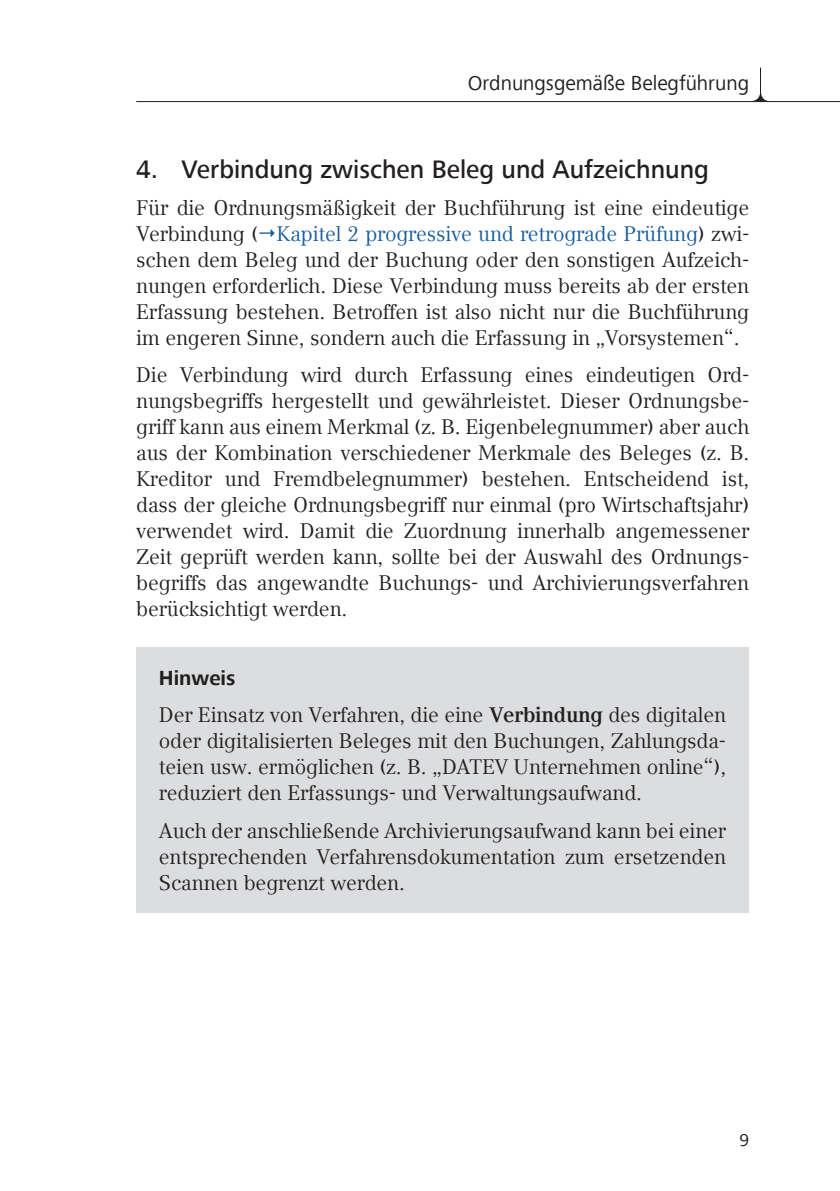
<style>
.page{position:relative;width:840px;height:1191px;background:#fff}
.page>*{position:absolute;margin:0;border:0;box-sizing:border-box;transform-origin:0 0}
.t1{font:500 26px "Frutiger Next Com";color:#231f20}
.t2{font:21px/26px "Compatil TDATEV";color:#231f20;text-align:justify}
.t3{font:21px "Frutiger Next Com";color:#231f20}
.t4{font:700 21px "Frutiger Next Com";color:#231f20}
.t5{font:18px "Frutiger Next Com";color:#231f20}
.s1{color:#175d9e}
.s2{font-weight:700}
</style>
<div class="page">
<hr style="left:136px;top:101px;width:703px;height:1px;background:#231f20">
<hr style="left:759px;top:68px;width:1px;height:34px;background:#231f20">
<svg style="left:751px;top:93px;width:17px;height:9px"></svg>
<div style="left:136px;top:647px;width:612px;height:265px;background:#dcdddf"></div>
<p class="t3" style="left:467px;top:71px;width:283px">Ordnungsgemäße Belegführung</p>
<p class="t1" style="left:136px;top:154px;width:574px">4. Verbindung zwischen Beleg und Aufzeichnung</p>
<p class="t2" style="left:136px;top:195px;width:614px">Für die Ordnungsmäßigkeit der Buchführung ist eine eindeutige Verbindung ( <span class="s1">Kapitel 2 progressive und retrograde Prüfung</span>) zwi&shy;schen dem Beleg und der Buchung oder den sonstigen Aufzeich&shy;nungen erforderlich. Diese Verbindung muss bereits ab der ersten Erfassung bestehen. Betroffen ist also nicht nur die Buchführung im engeren Sinne, sondern auch die Erfassung in „Vorsystemen“.</p>
<p class="t2" style="left:136px;top:362px;width:614px">Die Verbindung wird durch Erfassung eines eindeutigen Ord&shy;nungsbegriffs hergestellt und gewährleistet. Dieser Ordnungsbe&shy;griff kann aus einem Merkmal (z. B. Eigenbelegnummer) aber auch aus der Kombination verschiedener Merkmale des Beleges (z. B.<br>Kreditor und Fremdbelegnummer) bestehen. Entscheidend ist, dass der gleiche Ordnungsbegriff nur einmal (pro Wirtschaftsjahr) verwendet wird. Damit die Zuordnung innerhalb angemessener Zeit geprüft werden kann, sollte bei der Auswahl des Ordnungs&shy;begriffs das angewandte Buchungs- und Archivierungsverfahren berücksichtigt werden.</p>
<p class="t4" style="left:159px;top:666px;width:78px">Hinweis</p>
<p class="t2" style="left:159px;top:702px;width:568px">Der Einsatz von Verfahren, die eine <span class="s2">Verbindung</span> des digitalen oder digitalisierten Beleges mit den Buchungen, Zahlungsda&shy;teien usw. ermöglichen (z. B. „DATEV Unternehmen online“), reduziert den Erfassungs- und Verwaltungsaufwand.</p>
<p class="t2" style="left:159px;top:817px;width:568px">Auch der anschließende Archivierungsaufwand kann bei einer entsprechenden Verfahrensdokumentation zum ersetzenden Scannen begrenzt werden.</p>
<p class="t5" style="left:739px;top:1129px;width:11px">9</p>
</div>
